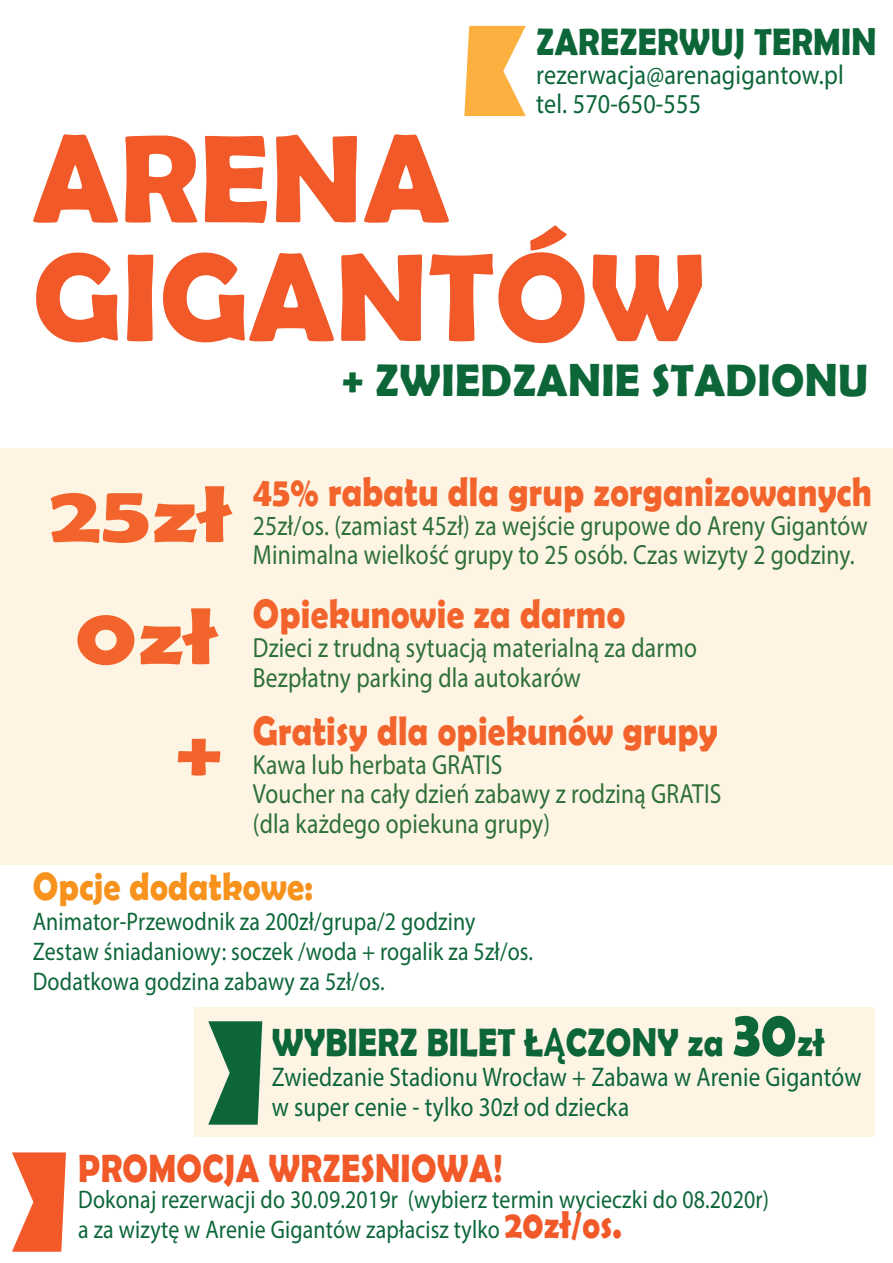
<style>
.page{position:relative;width:893px;height:1263px;background:#fff}
.page>*{position:absolute;margin:0;border:0;box-sizing:border-box;transform-origin:0 0}
.t1{font:700 126px/118.6px "Berlin Sans FB Demi";letter-spacing:.01em;color:#f15929}
.t2{font:700 81px "Berlin Sans FB Demi";letter-spacing:.01em;color:#f15929;scale:1.21 1}
.t3{font:700 45.6px "Berlin Sans FB Demi";letter-spacing:.01em;color:#0c6638}
.t4{font:700 41.4px "Berlin Sans FB Demi";letter-spacing:.01em;color:#f15929;scale:.85 1}
.t5{font:700 39.6px "Berlin Sans FB Demi";letter-spacing:.01em;color:#0c6638;scale:.86 1}
.t6{font:700 39.6px "Berlin Sans FB Demi";letter-spacing:.01em;color:#f15929;scale:.86 1}
.t7{font:700 39.6px "Berlin Sans FB Demi";letter-spacing:.01em;color:#f7931d;scale:.86 1}
.t8{font:700 38.25px "Berlin Sans FB Demi";letter-spacing:.01em;color:#0c6638;scale:.88 1}
.t9{font:27.75px/29.2px "Myriad Pro";letter-spacing:.01em;color:#0c6638;scale:.85 1}
.t10{font:27.45px/29px "Myriad Pro";letter-spacing:.01em;color:#0c6638;scale:.88 1}
.t11{font:27px/30px "Myriad Pro";letter-spacing:.01em;color:#0c6638;scale:.86 1}
.t12{font:25.5px/30px "Myriad Pro";letter-spacing:.01em;color:#0c6638;scale:.86 1}
.s1{font-family:"Bahnschrift";font-weight:400}
.s2{font-size:66px}
.s3{font-family:"Berlin Sans FB Demi";font-weight:700;font-size:39px;color:#f15929}
</style>
<div class="page">
<div style="left:194px;top:1007px;width:681px;height:130px;background:#fef4e4"></div>
<svg style="left:208px;top:1021px;width:54px;height:104px"></svg>
<svg style="left:464px;top:26px;width:62px;height:90px"></svg>
<div style="left:0;top:449px;width:893px;height:416px;background:#fef4e4"></div>
<svg style="left:12px;top:1152px;width:54px;height:100px"></svg>
<h3 class="t8" style="left:536px;top:19px;width:388px">ZAREZERWUJ TERMIN</h3>
<p class="t10" style="left:536px;top:60px;width:351px">rezerwacja@arenagigantow.pl tel. 570-650-555</p>
<h1 class="t1" style="left:33px;top:118px;width:674px">ARENA<br>GIGANTÓW</h1>
<h3 class="t3" style="left:342px;top:354px;width:527px">+ ZWIEDZANIE STADIONU</h3>
<h2 class="t2" style="left:50px;top:467px;width:151px">25zł</h2>
<h2 class="t2" style="left:75px;top:589px;width:118px">0zł</h2>
<h2 class="t2" style="left:176px;top:706px;width:40px">+</h2>
<h3 class="t4" style="left:253px;top:468px;width:729px">45% rabatu dla grup zorganizowanych</h3>
<p class="t9" style="left:253px;top:511px;width:725px">25zł/os. (zamiast 45zł) za wejście grupowe do Areny Gigantów</p>
<p class="t9" style="left:253px;top:540px;width:709px">Minimalna wielkość grupy to 25 osób. Czas wizyty 2 godziny.</p>
<h3 class="t4" style="left:253px;top:590px;width:440px">Opiekunowie za darmo</h3>
<p class="t9" style="left:253px;top:633px;width:524px">Dzieci z trudną sytuacją materialną za darmo<br>Bezpłatny parking dla autokarów</p>
<h3 class="t4" style="left:253px;top:706px;width:548px">Gratisy dla opiekunów grupy</h3>
<p class="t9" style="left:253px;top:750px;width:553px">Kawa lub herbata GRATIS<br>Voucher na cały dzień zabawy z rodziną GRATIS (dla każdego opiekuna grupy)</p>
<h3 class="t7" style="left:33px;top:864px;width:327px">Opcje dodatkowe:</h3>
<p class="t12" style="left:33px;top:906px;width:583px">Animator-Przewodnik za 200zł/grupa/2 godziny<br>Zestaw śniadaniowy: soczek /woda + rogalik za 5zł/os.<br>Dodatkowa godzina zabawy za 5zł/os.</p>
<h3 class="t5" style="left:272px;top:1019px;width:644px">WYBIERZ BILET Ł<span class="s1">Ą</span>CZONY za <span class="s2">30</span>zł</h3>
<p class="t11" style="left:272px;top:1061px;width:687px">Zwiedzanie Stadionu Wrocław + Zabawa w Arenie Gigantów w super cenie - tylko 30zł od dziecka</p>
<h3 class="t6" style="left:78px;top:1145px;width:495px">PROMOCJA WRZESNIOWA!</h3>
<p class="t12" style="left:78px;top:1184px;width:805px">Dokonaj rezerwacji do 30.09.2019r (wybierz termin wycieczki do 08.2020r) a za wizytę w Arenie Gigantów zapłacisz tylko <span class="s3">20zł/os.</span></p>
</div>
